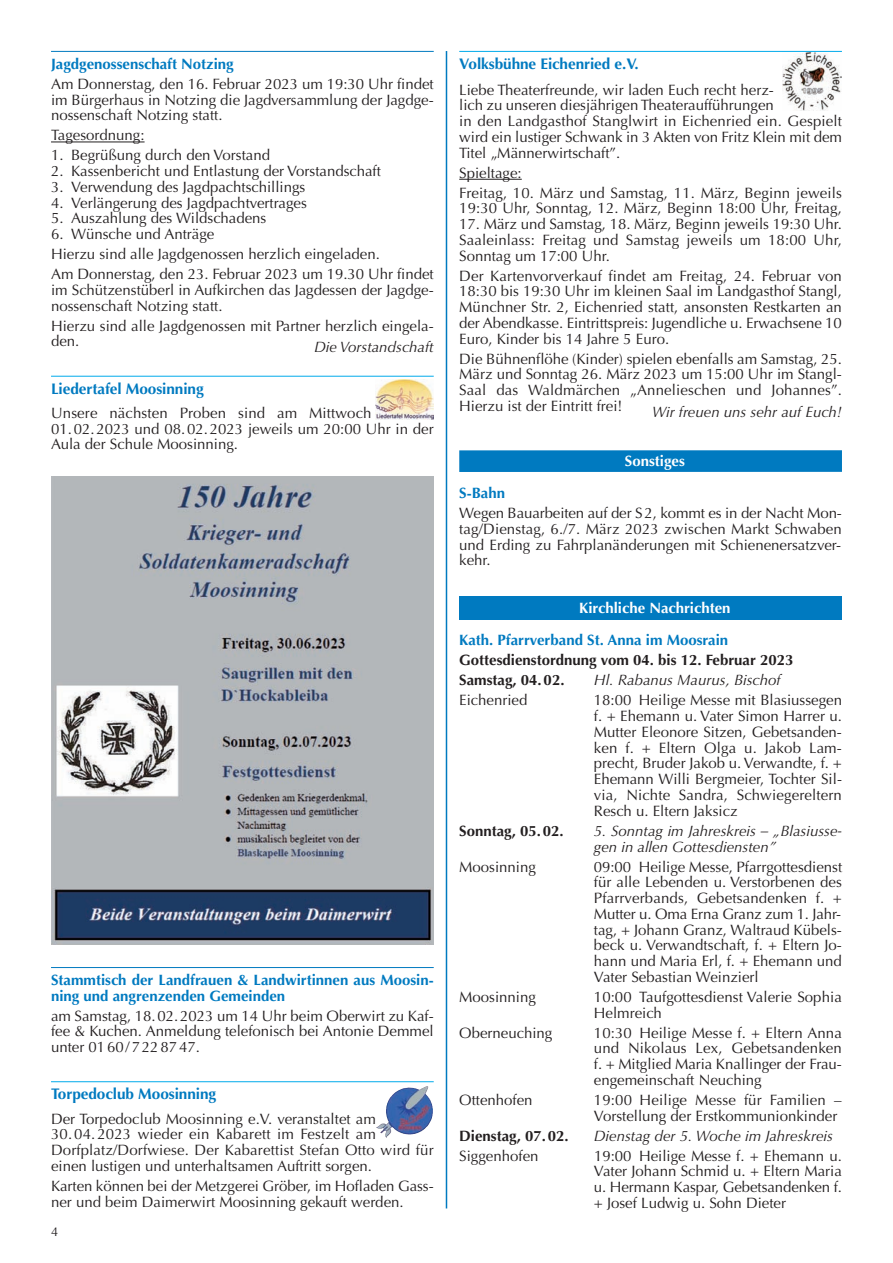
<style>
.page{position:relative;width:893px;height:1263px;background:#fff}
.page>*{position:absolute;margin:0;border:0;box-sizing:border-box;transform-origin:0 0}
.t1{font:700 15.3px "Optima";letter-spacing:-.005em;color:#007ac0}
.t2{font:15px/15.8px "Optima";color:#231f20;text-align:justify}
.t3{font:italic 15px/15.8px "Optima";color:#231f20}
.t4{font:700 15px/15.8px "Optima";color:#007ac0}
.t5{font:700 15px/20px "Optima";color:#231f20}
.t6{font:700 15px "Optima";color:#fff}
.t7{font:12.75px "Optima";color:#231f20}
</style>
<div class="page">
<hr style="left:446px;top:51px;width:1px;height:1157px;background:#007ac0">
<hr style="left:51px;top:51px;width:383px;height:1px;background:#007ac0">
<hr style="left:51px;top:142px;width:94px;height:1px;background:#231f20">
<hr style="left:51px;top:967px;width:383px;height:1px;background:#007ac0">
<hr style="left:459px;top:179px;width:63px;height:1px;background:#231f20">
<img style="left:376px;top:379px;width:58px;height:40px">
<hr style="left:51px;top:376px;width:383px;height:1px;background:#00aaeb">
<img style="left:51px;top:476px;width:383px;height:469px">
<img style="left:376px;top:1086px;width:57px;height:52px">
<hr style="left:51px;top:1081px;width:383px;height:1px;background:#00aaeb">
<img style="left:783px;top:52px;width:59px;height:59px">
<hr style="left:459px;top:51px;width:383px;height:1px;background:#00aaeb">
<div style="left:459px;top:450px;width:383px;height:22px;background:#007ac0"></div>
<div style="left:459px;top:596px;width:383px;height:23px;background:#007ac0"></div>
<p class="t4" style="left:51px;top:57px;width:184px">Jagdgenossenschaft Notzing</p>
<p class="t2" style="left:51px;top:77px;width:384px">Am Donnerstag, den 16. Februar 2023 um 19:30 Uhr findet im Bürgerhaus in Notzing die Jagdversammlung der Jagdge&shy;nossenschaft Notzing statt.</p>
<p class="t2" style="left:51px;top:129px;width:95px">Tagesordnung:</p>
<p class="t2" style="left:51px;top:149px;width:221px">1. Begrüßung durch den Vorstand</p>
<p class="t2" style="left:51px;top:165px;width:331px">2. Kassenbericht und Entlastung der Vorstandschaft</p>
<p class="t2" style="left:51px;top:180px;width:256px">3. Verwendung des Jagdpachtschillings</p>
<p class="t2" style="left:51px;top:196px;width:257px">4. Verlängerung des Jagdpachtvertrages</p>
<p class="t2" style="left:51px;top:212px;width:217px">5. Auszahlung des Wildschadens</p>
<p class="t2" style="left:51px;top:225px;width:384px;line-height:20px;text-align:left">6. Wünsche und Anträge<br>Hierzu sind alle Jagdgenossen herzlich eingeladen.<br>Am Donnerstag, den 23. Februar 2023 um 19.30 Uhr findet</p>
<p class="t2" style="left:51px;top:283px;width:384px">im Schützenstüberl in Aufkirchen das Jagdessen der Jagdge&shy;nossenschaft Notzing statt.</p>
<p class="t2" style="left:51px;top:319px;width:384px">Hierzu sind alle Jagdgenossen mit Partner herzlich eingela&shy;den.</p>
<p class="t3" style="left:314px;top:341px;width:121px">Die Vorstandschaft</p>
<p class="t1" style="left:51px;top:382px;width:154px">Liedertafel Moosinning</p>
<p class="t2" style="left:51px;top:406px;width:384px;text-align:left">Unsere nächsten Proben sind am Mittwoch<br>01.02.2023 und 08.02.2023 jeweils um 20:00 Uhr in der<br>Aula der Schule Moosinning.</p>
<p class="t4" style="left:51px;top:973px;width:384px">Stammtisch der Landfrauen &amp; Landwirtinnen aus Moosin&shy;ning und angrenzenden Ge meinden</p>
<p class="t2" style="left:51px;top:1009px;width:384px">am Samstag, 18.02.2023 um 14 Uhr beim Oberwirt zu Kaf&shy;fee &amp; Kuchen. Anmeldung telefonisch bei Antonie Demmel unter 0160/7228747.</p>
<p class="t1" style="left:51px;top:1087px;width:167px">Torpedoclub Moosinning</p>
<p class="t2" style="left:51px;top:1112px;width:384px;text-align:left">Der Torpedoclub Moosinning e.V. veranstaltet am 30.04.2023 wieder ein Kabarett im Festzelt am Dorfplatz/Dorfwiese. Der Kabarettist Stefan Otto wird für einen lustigen und unterhaltsamen Auftritt sorgen.</p>
<p class="t2" style="left:51px;top:1179px;width:384px">Karten können bei der Metzgerei Gröber, im Hofladen Gass&shy;ner und beim Daimerwirt Moosinning gekauft werden.</p>
<p class="t7" style="left:51px;top:1227px;width:9px">4</p>
<p class="t1" style="left:459px;top:57px;width:181px">Volksbühne Eichenried e.V.</p>
<p class="t2" style="left:459px;top:83px;width:384px;text-align:left">Liebe Theaterfreunde, wir laden Euch recht herz-<br>lich zu unseren diesjährigen Theaterauffüh rungen<br>in den Landgasthof Stanglwirt in Eichenried ein. Gespielt wird ein lustiger Schwank in 3 Akten von Fritz Klein mit dem Titel „Männerwirtschaft”.</p>
<p class="t2" style="left:459px;top:164px;width:384px;line-height:20px">Spieltage:<br>Freitag, 10. März und Samstag, 11. März, Beginn jeweils</p>
<p class="t2" style="left:459px;top:202px;width:384px">19:30 Uhr, Sonntag, 12. März, Beginn 18:00 Uhr, Freitag,</p>
<p class="t2" style="left:459px;top:218px;width:384px">17. März und Samstag, 18. März, Beginn jeweils 19:30 Uhr.<br>Saaleinlass: Freitag und Samstag jeweils um 18:00 Uhr, Sonntag um 17:00 Uhr.</p>
<p class="t2" style="left:459px;top:269px;width:384px">Der Kartenvorverkauf findet am Freitag, 24. Februar von 18:30 bis 19:30 Uhr im kleinen Saal im Landgasthof Stangl, Münchner Str. 2, Eichenried statt, ansonsten Restkarten an der Abendkasse. Eintrittspreis: Jugendliche u. Erwachsene 10<br>Euro, Kinder bis 14 Jahre 5 Euro.</p>
<p class="t2" style="left:459px;top:352px;width:384px">Die Bühnenflöhe (Kinder) spielen ebenfalls am Samstag, 25.<br>März und Sonntag 26. März 2023 um 15:00 Uhr im Stangl-Saal das Waldmärchen „Annelieschen und Johannes”.<br>Hierzu ist der Eintritt frei!</p>
<p class="t3" style="left:652px;top:405px;width:191px">Wir freuen uns sehr auf Euch!</p>
<p class="t6" style="left:625px;top:455px;width:62px">Sonstiges</p>
<p class="t4" style="left:459px;top:487px;width:47px">S-Bahn</p>
<p class="t2" style="left:459px;top:507px;width:384px">Wegen Bauarbeiten auf der S2, kommt es in der Nacht Mon&shy;tag/Dienstag, 6./7. März 2023 zwischen Markt Schwaben und Erding zu Fahrplanänderungen mit Schienenersatzver&shy;kehr.</p>
<p class="t6" style="left:579px;top:601px;width:153px">Kirchliche Nachrichten</p>
<p class="t4" style="left:459px;top:634px;width:270px">Kath. Pfarrverband St. Anna im Moosrain</p>
<p class="t5" style="left:459px;top:652px;width:336px">Gottesdienstordnung vom 04. bis 12. Februar 2023<br>Samstag, 04.02.</p>
<p class="t3" style="left:594px;top:674px;width:188px">Hl. Rabanus Maurus, Bischof</p>
<p class="t2" style="left:459px;top:694px;width:70px">Eichenried</p>
<p class="t2" style="left:594px;top:694px;width:250px">18:00 Heilige Messe mit Blasiussegen f. + Ehemann u. Vater Simon Harrer u.<br>Mutter Eleonore Sitzen, Gebetsanden&shy;ken f. + Eltern Olga u. Jakob Lam&shy;precht, Bruder Jakob u. Verwandte, f. + Ehemann Willi Bergmeier, Tochter Sil&shy;via, Nichte Sandra, Schwiegereltern Resch u. Eltern Jaksicz</p>
<p class="t5" style="left:459px;top:822px;width:106px">Sonntag, 05.02.</p>
<p class="t3" style="left:594px;top:824px;width:250px">5. Sonntag im Jahreskreis – „Blasiusse&shy;gen in allen Gottesdiensten”</p>
<p class="t2" style="left:459px;top:860px;width:78px">Moosinning</p>
<p class="t2" style="left:594px;top:860px;width:250px">09:00 Heilige Messe, Pfarrgottesdienst für alle Lebenden u. Verstorbenen des Pfarrverbands, Gebetsandenken f. + Mutter u. Oma Erna Granz zum 1. Jahr&shy;tag, + Johann Granz, Waltraud Kübels&shy;beck u. Verwandtschaft, f. + Eltern Jo&shy;hann und Maria Erl, f. + Ehemann und Vater Sebastian Weinzierl</p>
<p class="t2" style="left:459px;top:990px;width:78px">Moosinning</p>
<p class="t2" style="left:594px;top:990px;width:249px">10:00 Taufgottesdienst Valerie Sophia<br>Helmreich</p>
<p class="t2" style="left:459px;top:1026px;width:95px">Oberneuching</p>
<p class="t2" style="left:594px;top:1026px;width:250px">10:30 Heilige Messe f. + Eltern Anna und Nikolaus Lex, Gebetsandenken f. + Mitglied Maria Knallinger der Frau&shy;engemeinschaft Neuching</p>
<p class="t2" style="left:459px;top:1093px;width:75px">Ottenhofen</p>
<p class="t2" style="left:594px;top:1093px;width:249px">19:00 Heilige Messe für Familien –<br>Vorstellung der Erstkommunionkinder</p>
<p class="t5" style="left:459px;top:1127px;width:111px">Dienstag, 07.02.</p>
<p class="t3" style="left:594px;top:1129px;width:241px">Dienstag der 5. Woche im Jahreskreis</p>
<p class="t2" style="left:459px;top:1149px;width:81px">Siggenhofen</p>
<p class="t2" style="left:594px;top:1149px;width:250px">19:00 Heilige Messe f. + Ehemann u.<br>Vater Johann Schmid u. + Eltern Maria u. Hermann Kaspar, Gebetsandenken f. + Josef Ludwig u. Sohn Dieter</p>
</div>
